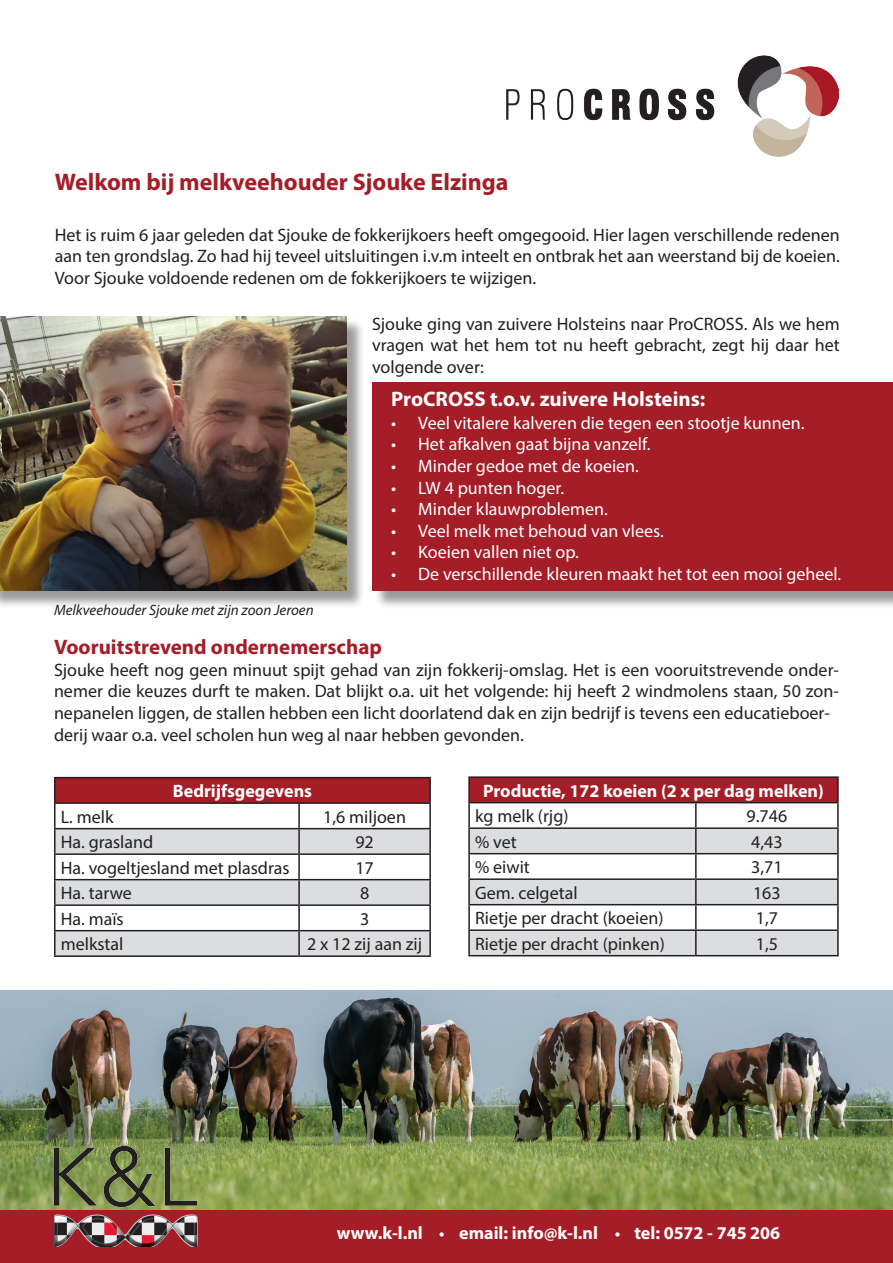
<style>
.page{position:relative;width:893px;height:1263px;background:#fff}
.page>*{position:absolute;margin:0;border:0;box-sizing:border-box;transform-origin:0 0}
.t1{font:700 24px "Myriad Pro";color:#a51d27}
.t2{font:700 21px "Myriad Pro";color:#fff}
.t3{font:700 21px "Myriad Pro";color:#a51d27}
.t4{font:18px/21.6px "Myriad Pro";color:#231f20;text-align:justify}
.t5{font:18px "Myriad Pro";color:#fff}
.t6{font:700 18px "Myriad Pro";color:#fff}
.t7{font:italic 15px "Myriad Pro";color:#231f20}
</style>
<div class="page">
<div style="left:0;top:1209px;width:893px;height:54px;background:#a51d27"></div>
<svg style="left:615px;top:1232px;width:5px;height:4px"></svg>
<svg style="left:439px;top:1232px;width:5px;height:4px"></svg>
<div style="left:0;top:318px;width:365px;height:291px;background:#231f20;opacity:.45"></div>
<img style="left:0;top:316px;width:347px;height:274px">
<div style="left:374px;top:385px;width:519px;height:224px;background:#231f20;opacity:.45"></div>
<div style="left:372px;top:382px;width:521px;height:208px;background:#a51d27"></div>
<div style="left:55px;top:778px;width:375px;height:25px;background:#a51d27"></div>
<svg style="left:55px;top:829px;width:374px;height:126px;fill:#dcdddf"></svg>
<hr style="left:54px;top:777px;width:245px;height:1px;background:#231f20">
<hr style="left:299px;top:777px;width:132px;height:1px;background:#231f20">
<hr style="left:429px;top:778px;width:2px;height:24px;background:#231f20">
<hr style="left:54px;top:802px;width:245px;height:2px;background:#231f20">
<hr style="left:299px;top:802px;width:132px;height:2px;background:#231f20">
<hr style="left:298px;top:804px;width:2px;height:24px;background:#231f20">
<hr style="left:429px;top:804px;width:2px;height:24px;background:#231f20">
<hr style="left:54px;top:828px;width:245px;height:1px;background:#231f20">
<hr style="left:299px;top:828px;width:132px;height:1px;background:#231f20">
<hr style="left:298px;top:829px;width:2px;height:24px;background:#231f20">
<hr style="left:429px;top:829px;width:2px;height:24px;background:#231f20">
<hr style="left:54px;top:853px;width:245px;height:2px;background:#231f20">
<hr style="left:299px;top:853px;width:132px;height:2px;background:#231f20">
<hr style="left:298px;top:855px;width:2px;height:24px;background:#231f20">
<hr style="left:429px;top:855px;width:2px;height:24px;background:#231f20">
<hr style="left:54px;top:879px;width:245px;height:1px;background:#231f20">
<hr style="left:299px;top:879px;width:132px;height:1px;background:#231f20">
<hr style="left:298px;top:880px;width:2px;height:24px;background:#231f20">
<hr style="left:429px;top:880px;width:2px;height:24px;background:#231f20">
<hr style="left:54px;top:904px;width:245px;height:2px;background:#231f20">
<hr style="left:299px;top:904px;width:132px;height:2px;background:#231f20">
<hr style="left:298px;top:906px;width:2px;height:24px;background:#231f20">
<hr style="left:429px;top:906px;width:2px;height:24px;background:#231f20">
<hr style="left:54px;top:930px;width:245px;height:1px;background:#231f20">
<svg style="left:54px;top:778px;width:1px;height:177px"></svg>
<hr style="left:299px;top:930px;width:132px;height:1px;background:#231f20">
<hr style="left:298px;top:931px;width:2px;height:24px;background:#231f20">
<hr style="left:429px;top:931px;width:2px;height:24px;background:#231f20">
<hr style="left:54px;top:955px;width:245px;height:2px;background:#231f20">
<hr style="left:299px;top:955px;width:132px;height:2px;background:#231f20">
<div style="left:469px;top:777px;width:369px;height:26px;background:#a51d27"></div>
<svg style="left:470px;top:829px;width:367px;height:126px;fill:#dcdddf"></svg>
<hr style="left:468px;top:776px;width:228px;height:2px;background:#231f20">
<hr style="left:468px;top:778px;width:2px;height:24px;background:#231f20">
<hr style="left:696px;top:776px;width:143px;height:2px;background:#231f20">
<hr style="left:837px;top:778px;width:2px;height:24px;background:#231f20">
<hr style="left:468px;top:802px;width:228px;height:1px;background:#231f20">
<hr style="left:468px;top:803px;width:2px;height:24px;background:#231f20">
<hr style="left:696px;top:802px;width:143px;height:1px;background:#231f20">
<hr style="left:695px;top:803px;width:2px;height:24px;background:#231f20">
<hr style="left:837px;top:803px;width:2px;height:24px;background:#231f20">
<hr style="left:468px;top:827px;width:228px;height:2px;background:#231f20">
<hr style="left:468px;top:829px;width:2px;height:24px;background:#231f20">
<hr style="left:696px;top:827px;width:143px;height:2px;background:#231f20">
<hr style="left:695px;top:829px;width:2px;height:24px;background:#231f20">
<hr style="left:837px;top:829px;width:2px;height:24px;background:#231f20">
<hr style="left:468px;top:853px;width:228px;height:1px;background:#231f20">
<hr style="left:468px;top:854px;width:2px;height:24px;background:#231f20">
<hr style="left:696px;top:853px;width:143px;height:1px;background:#231f20">
<hr style="left:695px;top:854px;width:2px;height:24px;background:#231f20">
<hr style="left:837px;top:854px;width:2px;height:24px;background:#231f20">
<hr style="left:468px;top:878px;width:228px;height:2px;background:#231f20">
<hr style="left:468px;top:880px;width:2px;height:24px;background:#231f20">
<hr style="left:696px;top:878px;width:143px;height:2px;background:#231f20">
<hr style="left:695px;top:880px;width:2px;height:24px;background:#231f20">
<hr style="left:837px;top:880px;width:2px;height:24px;background:#231f20">
<hr style="left:468px;top:904px;width:228px;height:1px;background:#231f20">
<hr style="left:468px;top:905px;width:2px;height:24px;background:#231f20">
<hr style="left:696px;top:904px;width:143px;height:1px;background:#231f20">
<hr style="left:695px;top:905px;width:2px;height:24px;background:#231f20">
<hr style="left:837px;top:905px;width:2px;height:24px;background:#231f20">
<hr style="left:468px;top:929px;width:228px;height:2px;background:#231f20">
<hr style="left:468px;top:931px;width:2px;height:24px;background:#231f20">
<hr style="left:696px;top:929px;width:143px;height:2px;background:#231f20">
<hr style="left:695px;top:931px;width:2px;height:24px;background:#231f20">
<hr style="left:837px;top:931px;width:2px;height:24px;background:#231f20">
<hr style="left:468px;top:955px;width:228px;height:1px;background:#231f20">
<hr style="left:696px;top:955px;width:143px;height:1px;background:#231f20">
<img style="left:506px;top:55px;width:333px;height:101px">
<img style="left:0;top:991px;width:893px;height:218px">
<img style="left:55px;top:1146px;width:145px;height:100px">
<p class="t1" style="left:55px;top:166px;width:455px">Welkom bij melkveehouder Sjouke Elzinga</p>
<p class="t4" style="left:55px;top:223px;width:786px">Het is ruim 6 jaar geleden dat Sjouke de fokkerijkoers heeft omgegooid. Hier lagen verschillende redenen aan ten grondslag. Zo had hij teveel uitsluitingen i.v.m inteelt en ontbrak het aan weerstand bij de koeien.<br>Voor Sjouke voldoende redenen om de fokkerijkoers te wijzigen.</p>
<p class="t7" style="left:54px;top:600px;width:261px">Melkveehouder Sjouke met zijn zoon Jeroen</p>
<p class="t4" style="left:372px;top:312px;width:469px">Sjouke ging van zuivere Holsteins naar ProCROSS. Als we hem vragen wat het hem tot nu heeft gebracht, zegt hij daar het volgende over:</p>
<p class="t5" style="left:391px;top:412px;width:415px">• Veel vitalere kalveren die tegen een stootje kunnen.</p>
<p class="t5" style="left:391px;top:433px;width:261px">• Het afkalven gaat bijna vanzelf.</p>
<p class="t5" style="left:391px;top:455px;width:249px">• Minder gedoe met de koeien.</p>
<p class="t5" style="left:391px;top:476px;width:174px">• LW 4 punten hoger.</p>
<p class="t5" style="left:391px;top:498px;width:218px">• Minder klauwproblemen.</p>
<p class="t5" style="left:391px;top:520px;width:274px">• Veel melk met behoud van vlees.</p>
<p class="t5" style="left:391px;top:541px;width:189px">• Koeien vallen niet op.</p>
<p class="t5" style="left:391px;top:563px;width:452px">• De verschillende kleuren maakt het tot een mooi geheel.</p>
<p class="t2" style="left:391px;top:385px;width:316px">ProCROSS t.o.v. zuivere Holsteins:</p>
<p class="t3" style="left:54px;top:633px;width:330px">Vooruitstrevend ondernemerschap</p>
<p class="t4" style="left:54px;top:659px;width:786px">Sjouke heeft nog geen minuut spijt gehad van zijn fokkerij-omslag. Het is een vooruitstrevende onder&shy;nemer die keuzes durft te maken. Dat blijkt o.a. uit het volgende: hij heeft 2 windmolens staan, 50 zon&shy;nepanelen liggen, de stallen hebben een licht doorlatend dak en zijn bedrijf is tevens een educatieboer-</p>
<p class="t4" style="left:54px;top:723px;width:471px">derij waar o.a. veel scholen hun weg al naar hebben gevonden.</p>
<p class="t6" style="left:173px;top:779px;width:141px">Bedrijfsgegevens</p>
<p class="t4" style="left:61px;top:805px;width:54px">L. melk</p>
<p class="t4" style="left:323px;top:805px;width:84px">1,6 miljoen</p>
<p class="t4" style="left:61px;top:831px;width:94px">Ha. grasland</p>
<p class="t4" style="left:355px;top:831px;width:20px">92</p>
<p class="t4" style="left:61px;top:856px;width:230px">Ha. vogeltjesland met plasdras</p>
<p class="t4" style="left:355px;top:856px;width:20px">17</p>
<p class="t4" style="left:61px;top:882px;width:73px">Ha. tarwe</p>
<p class="t4" style="left:360px;top:882px;width:11px">8</p>
<p class="t4" style="left:61px;top:907px;width:64px">Ha. maïs</p>
<p class="t4" style="left:360px;top:907px;width:11px">3</p>
<p class="t4" style="left:61px;top:933px;width:64px">melkstal</p>
<p class="t4" style="left:307px;top:933px;width:117px">2 x 12 zij aan zij</p>
<p class="t6" style="left:483px;top:779px;width:342px">Productie, 172 koeien (2 x per dag melken)</p>
<p class="t4" style="left:475px;top:805px;width:95px">kg melk (rjg)</p>
<p class="t4" style="left:747px;top:805px;width:42px">9.746</p>
<p class="t4" style="left:475px;top:830px;width:43px">% vet</p>
<p class="t4" style="left:751px;top:830px;width:33px">4,43</p>
<p class="t4" style="left:475px;top:856px;width:56px">% eiwit</p>
<p class="t4" style="left:751px;top:856px;width:33px">3,71</p>
<p class="t4" style="left:475px;top:881px;width:104px">Gem. celgetal</p>
<p class="t4" style="left:753px;top:881px;width:29px">163</p>
<p class="t4" style="left:475px;top:907px;width:190px">Rietje per dracht (koeien)</p>
<p class="t4" style="left:756px;top:907px;width:24px">1,7</p>
<p class="t4" style="left:475px;top:932px;width:191px">Rietje per dracht (pinken)</p>
<p class="t4" style="left:756px;top:932px;width:24px">1,5</p>
<p class="t6" style="left:337px;top:1221px;width:87px">www.k-l.nl</p>
<p class="t6" style="left:459px;top:1221px;width:140px">email: info@k-l.nl</p>
<p class="t6" style="left:634px;top:1221px;width:147px">tel: 0572 - 745 206</p>
</div>
